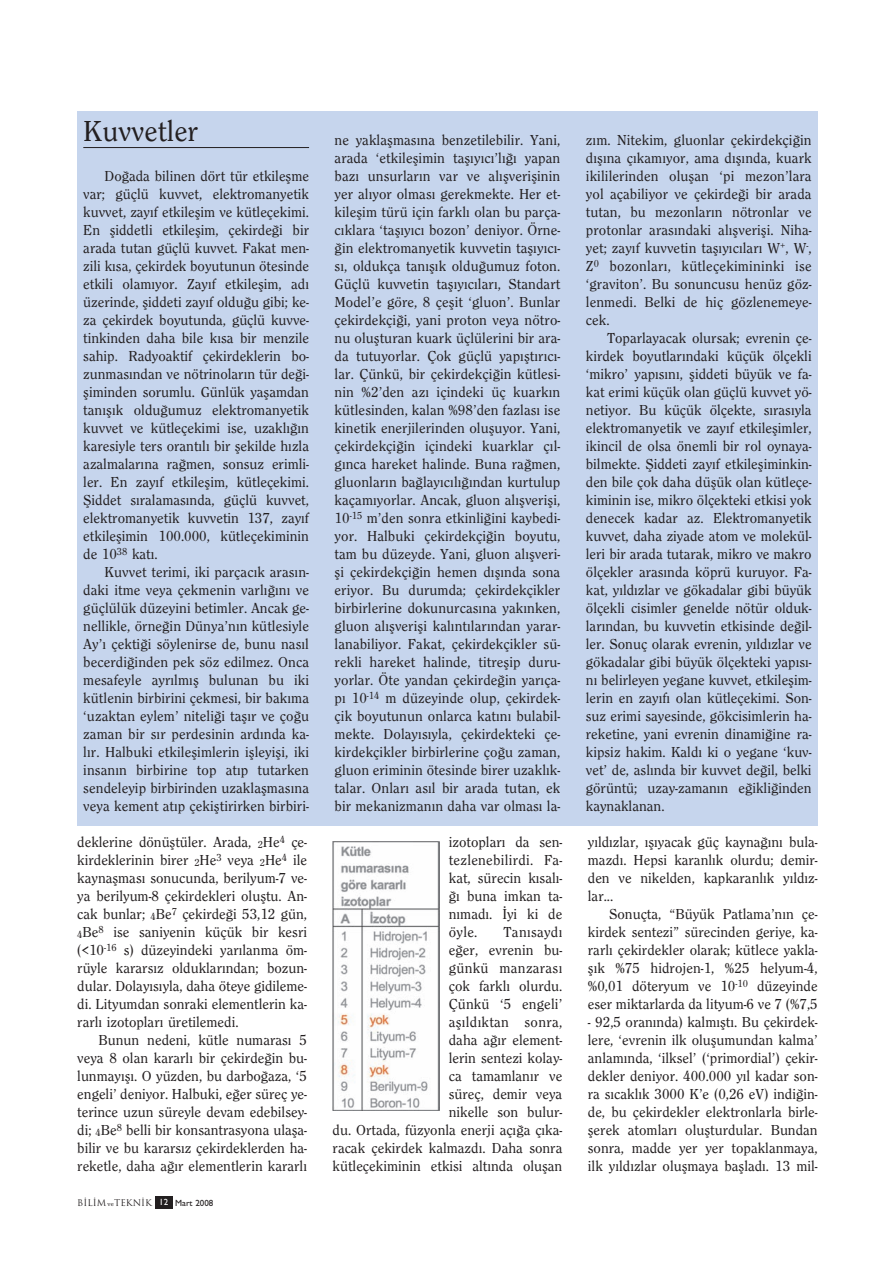
<style>
.page{position:relative;width:894px;height:1264px;background:#fff}
.page>*{position:absolute;margin:0;border:0;box-sizing:border-box;transform-origin:0 0}
.t1{font:500 30px "Clearface";color:#231f20}
.t2{font:500 15px/18px "Clearface";color:#231f20;text-align:justify}
.t3{font:9px "Trajan";color:#231f20}
.s1{font-family:"Bookman Old Style";font-size:6px}
.s2{font-family:"Gill Sans";font-weight:500;color:#fff}
.s3{font-family:"Gill Sans";font-weight:500}
</style>
<div class="page">
<div style="left:155px;top:1195px;width:17px;height:13px;background:#231f20"></div>
<div style="left:77px;top:111px;width:740px;height:714px;background:#c6d5ed"></div>
<hr style="left:83px;top:147px;width:226px;height:1px;background:#231f20">
<img style="left:332px;top:841px;width:107px;height:269px">
<h1 class="t1" style="left:83px;top:120px;width:117px">Kuvvetler</h1>
<p class="t2" style="left:83px;top:167px;width:227px;text-indent:21px">Do¤ada bilinen dört tür etkileflme var; güçlü kuvvet, elektromanyetik kuvvet, zay›f etkileflim ve kütleçekimi.<br>En fliddetli etkileflim, çekirde¤i bir arada tutan güçlü kuvvet. Fakat men&shy;zili k›sa, çekirdek boyutunun ötesinde etkili olam›yor. Zay›f etkileflim, ad› üzerinde, fliddeti zay›f oldu¤u gibi; ke&shy;za çekirdek boyutunda, güçlü kuvve&shy;tinkinden daha bile k›sa bir menzile sahip. Radyoaktif çekirdeklerin bo&shy;zunmas›ndan ve nötrinolar›n tür de¤i&shy;fliminden sorumlu. Günlük yaflamdan tan›fl›k oldu¤umuz elektromanyetik kuvvet ve kütleçekimi ise, uzakl›¤›n karesiyle ters orant›l› bir flekilde h›zla azalmalar›na ra¤men, sonsuz erimli&shy;ler. En zay›f etkileflim, kütleçekimi. fiiddet s›ralamas›nda, güçlü kuvvet, elektromanyetik kuvvetin 137, zay›f etkileflimin 100.000, kütleçekiminin de 10<sup>38</sup> kat›.</p>
<p class="t2" style="left:83px;top:563px;width:227px;text-indent:21px">Kuvvet terimi, iki parçac›k aras›n&shy;daki itme veya çekmenin varl›¤›n› ve güçlülük düzeyini betimler. Ancak ge&shy;nellikle, örne¤in Dünya’n›n kütlesiyle Ay’› çekti¤i söylenirse de, bunu nas›l becerdi¤inden pek söz edilmez. Onca mesafeyle ayr›lm›fl bulunan bu iki kütlenin birbirini çekmesi, bir bak›ma ‘uzaktan eylem’ niteli¤i tafl›r ve ço¤u zaman bir s›r perdesinin ard›nda ka&shy;l›r. Halbuki etkileflimlerin iflleyifli, iki insan›n birbirine top at›p tutarken sendeleyip birbirinden uzaklaflmas›na veya kement at›p çekifltirirken birbiri-</p>
<p class="t2" style="left:77px;top:833px;width:231px">deklerine dönüfltüler. Arada, <sub>2</sub>He<sup>4</sup> çe&shy;kirdeklerinin birer <sub>2</sub>He<sup>3</sup> veya <sub>2</sub>He<sup>4</sup> ile kaynaflmas› sonucunda, berilyum-7 ve&shy;ya berilyum-8 çekirdekleri olufltu. An&shy;cak bunlar; <sub>4</sub>Be<sup>7</sup> çekirde¤i 53,12 gün, <sub>4</sub>Be<sup>8</sup> ise saniyenin küçük bir kesri (&lt;10<sup>-16</sup> s) düzeyindeki yar›lanma öm&shy;rüyle karars›z olduklar›ndan; bozun&shy;dular. Dolay›s›yla, daha öteye gidileme&shy;di. Lityumdan sonraki elementlerin ka&shy;rarl› izotoplar› üretilemedi.</p>
<p class="t2" style="left:77px;top:1031px;width:231px;text-indent:21px">Bunun nedeni, kütle numaras› 5 veya 8 olan kararl› bir çekirde¤in bu&shy;lunmay›fl›. O yüzden, bu darbo¤aza, ‘5 engeli’ deniyor. Halbuki, e¤er süreç ye&shy;terince uzun süreyle devam edebilsey&shy;di; <sub>4</sub>Be<sup>8</sup> belli bir konsantrasyona ulafla&shy;bilir ve bu karars›z çekirdeklerden ha&shy;reketle, daha a¤›r elementlerin kararl›</p>
<p class="t3" style="left:77px;top:1197px;width:137px">B‹L‹M <span class="s1">ve</span>TEKN‹K <span class="s2">12</span> <span class="s3">Mart 2008</span></p>
<p class="t2" style="left:334px;top:131px;width:227px">ne yaklaflmas›na benzetilebilir. Yani, arada ‘etkileflimin tafl›y›c›’l›¤› yapan baz› unsurlar›n var ve al›flveriflinin yer al›yor olmas› gerekmekte. Her et&shy;kileflim türü için farkl› olan bu parça&shy;c›klara ‘tafl›y›c› bozon’ deniyor. Örne-¤in elektromanyetik kuvvetin tafl›y›c›- s›, oldukça tan›fl›k oldu¤umuz foton.<br>Güçlü kuvvetin tafl›y›c›lar›, Standart Model’e göre, 8 çeflit ‘gluon’. Bunlar çekirdekçi¤i, yani proton veya nötro&shy;nu oluflturan kuark üçlülerini bir ara&shy;da tutuyorlar. Çok güçlü yap›flt›r›c›- lar. Çünkü, bir çekirdekçi¤in kütlesi&shy;nin %2’den az› içindeki üç kuark›n kütlesinden, kalan %98’den fazlas› ise kinetik enerjilerinden olufluyor. Yani, çekirdekçi¤in içindeki kuarklar ç›l&shy;g›nca hareket halinde. Buna ra¤men, gluonlar›n ba¤lay›c›l›¤›ndan kurtulup kaçam›yorlar. Ancak, gluon al›flverifli, 10<sup>-15</sup> m’den sonra etkinli¤ini kaybedi&shy;yor. Halbuki çekirdekçi¤in boyutu, tam bu düzeyde. Yani, gluon al›flveri&shy;fli çekirdekçi¤in hemen d›fl›nda sona eriyor. Bu durumda; çekirdekçikler birbirlerine dokunurcas›na yak›nken, gluon al›flverifli kal›nt›lar›ndan yarar&shy;lanabiliyor. Fakat, çekirdekçikler sü&shy;rekli hareket halinde, titreflip duru&shy;yorlar. Öte yandan çekirde¤in yar›ça&shy;p› 10<sup>-14</sup> m düzeyinde olup, çekirdek&shy;çik boyutunun onlarca kat›n› bulabil&shy;mekte. Dolay›s›yla, çekirdekteki çe&shy;kirdekçikler birbirlerine ço¤u zaman, gluon eriminin ötesinde birer uzakl›k&shy;talar. Onlar› as›l bir arada tutan, ek bir mekanizman›n daha var olmas› la-</p>
<p class="t2" style="left:585px;top:131px;width:227px">z›m. Nitekim, gluonlar çekirdekçi¤in d›fl›na ç›kam›yor, ama d›fl›nda, kuark ikililerinden oluflan ‘pi mezon’lara yol açabiliyor ve çekirde¤i bir arada tutan, bu mezonlar›n nötronlar ve protonlar aras›ndaki al›flverifli. Niha&shy;yet; zay›f kuvvetin tafl›y›c›lar› W<sup>+</sup>, W<sup>-</sup>, Z<sup>0</sup> bozonlar›, kütleçekimininki ise ‘graviton’. Bu sonuncusu henüz göz&shy;lenmedi. Belki de hiç gözlenemeye&shy;cek.</p>
<p class="t2" style="left:585px;top:329px;width:227px;text-indent:21px">Toparlayacak olursak; evrenin çe&shy;kirdek boyutlar›ndaki küçük ölçekli ‘mikro’ yap›s›n›, fliddeti büyük ve fa&shy;kat erimi küçük olan güçlü kuvvet yö&shy;netiyor. Bu küçük ölçekte, s›ras›yla elektromanyetik ve zay›f etkileflimler, ikincil de olsa önemli bir rol oynaya&shy;bilmekte. fiiddeti zay›f etkilefliminkin&shy;den bile çok daha düflük olan kütleçe&shy;kiminin ise, mikro ölçekteki etkisi yok denecek kadar az. Elektromanyetik kuvvet, daha ziyade atom ve molekül&shy;leri bir arada tutarak, mikro ve makro ölçekler aras›nda köprü kuruyor. Fa&shy;kat, y›ld›zlar ve gökadalar gibi büyük ölçekli cisimler genelde nötür olduk&shy;lar›ndan, bu kuvvetin etkisinde de¤il&shy;ler. Sonuç olarak evrenin, y›ld›zlar ve gökadalar gibi büyük ölçekteki yap›s›- n› belirleyen yegane kuvvet, etkileflim&shy;lerin en zay›f› olan kütleçekimi. Son&shy;suz erimi sayesinde, gökcisimlerin ha&shy;reketine, yani evrenin dinami¤ine ra&shy;kipsiz hakim. Kald› ki o yegane ‘kuv&shy;vet’ de, asl›nda bir kuvvet de¤il, belki görüntü; uzay-zaman›n e¤ikli¤inden kaynaklanan.</p>
<p class="t2" style="left:449px;top:833px;width:115px">izotoplar› da sen&shy;tezlenebilirdi. Fa&shy;kat, sürecin k›sal›- ¤› buna imkan ta&shy;n›mad›. ‹yi ki de öyle.</p>
<p class="t2" style="left:332px;top:923px;width:231px;text-align:right">Tan›sayd›<br>e¤er, evrenin bu-<br>günkü manzaras›<br>çok farkl› olurdu.<br>Çünkü ‘5 engeli’<br>afl›ld›ktan sonra,<br>daha a¤›r element-<br>lerin sentezi kolay-<br>ca tamamlan›r ve<br>süreç, demir veya<br>nikelle son bulur-<br>du. Ortada, füzyonla enerji aç›¤a ç›ka&shy;racak çekirdek kalmazd›. Daha sonra kütleçekiminin etkisi alt›nda oluflan</p>
<p class="t2" style="left:587px;top:833px;width:231px">y›ld›zlar, ›fl›yacak güç kayna¤›n› bula&shy;mazd›. Hepsi karanl›k olurdu; demir&shy;den ve nikelden, kapkaranl›k y›ld›z&shy;lar...</p>
<p class="t2" style="left:587px;top:905px;width:231px;text-indent:21px">Sonuçta, “Büyük Patlama’n›n çe&shy;kirdek sentezi” sürecinden geriye, ka&shy;rarl› çekirdekler olarak; kütlece yakla&shy;fl›k %75 hidrojen-1, %25 helyum-4, %0,01 döteryum ve 10<sup>-10</sup> düzeyinde eser miktarlarda da lityum-6 ve 7 (%7,5</p>
<p class="t2" style="left:587px;top:1013px;width:231px">- 92,5 oran›nda) kalm›flt›. Bu çekirdek&shy;lere, ‘evrenin ilk oluflumundan kalma’ anlam›nda, ‘ilksel’ (‘primordial’) çekir&shy;dekler deniyor. 400.000 y›l kadar son&shy;ra s›cakl›k 3000 K’e (0,26 eV) indi¤in&shy;de, bu çekirdekler elektronlarla birle&shy;flerek atomlar› oluflturdular. Bundan sonra, madde yer yer topaklanmaya, ilk y›ld›zlar oluflmaya bafllad›. 13 mil-</p>
</div>
